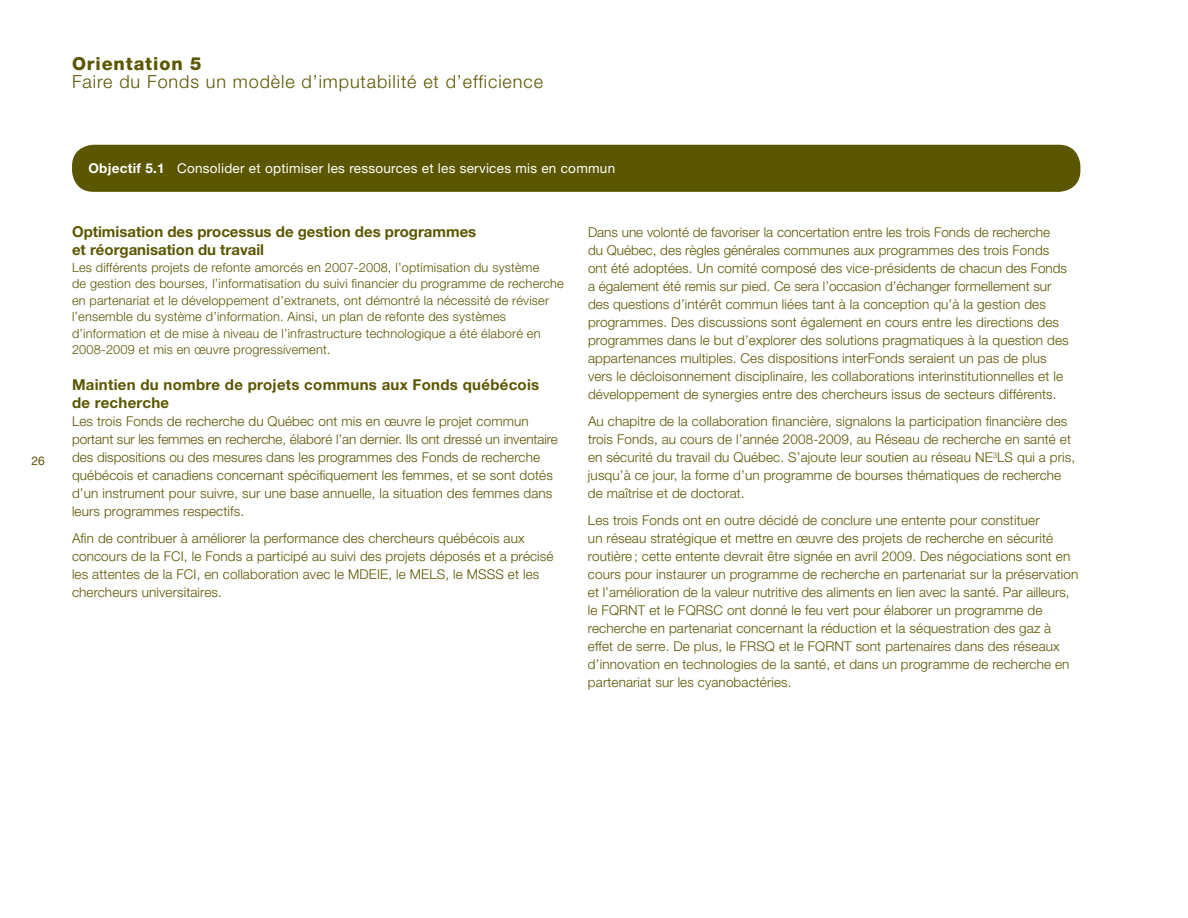
<style>
.page{position:relative;width:1188px;height:918px;background:#fff}
.page>*{position:absolute;margin:0;border:0;box-sizing:border-box;transform-origin:0 0}
.t1{font:300 18px "Helvetica Neue";letter-spacing:.05em;color:#5b5600}
.t2{font:800 18px "Helvetica Neue";color:#5b5600}
.t3{font:700 15px/18px "Helvetica Neue";color:#5b5600}
.t4{font:700 15px/18px "Helvetica Neue";letter-spacing:.02em;color:#5b5600}
.t5{font:300 13.5px/18px "Helvetica Neue";letter-spacing:.01em;color:#5b5600}
.t6{font:13.5px "Helvetica Neue";letter-spacing:.02em;color:#fff}
.t7{font:300 12.75px/16.5px "Helvetica Neue";letter-spacing:.015em;color:#5b5600}
.t8{font:12px "Helvetica Neue";color:#5b5600}
.s1{font-weight:700}
</style>
<div class="page">
<div style="left:72px;top:145px;width:1008px;height:47px;background:#5b5600;border-radius:22px"></div>
<h1 class="t2" style="left:72px;top:52px;width:131px">Orientation 5</h1>
<h1 class="t1" style="left:72px;top:70px;width:473px">Faire du Fonds un modèle d’imputabilité et d’efficience</h1>
<p class="t8" style="left:32px;top:454px;width:15px">26</p>
<p class="t6" style="left:88px;top:160px;width:528px"><span class="s1">Objectif 5.1</span> Consolider et optimiser les ressources et les services mis en commun</p>
<p class="t3" style="left:72px;top:223px;width:406px">Optimisation des processus de gestion des programmes et réorganisation du travail</p>
<p class="t7" style="left:72px;top:259px;width:493px">Les différents projets de refonte amorcés en 2007-2008, l’optimisation du système<br>de gestion des bourses, l’informatisation du suivi financier du programme de recherche en partenariat et le développement d’extranets, ont démontré la nécessité de réviser l’ensemble du système d’information. Ainsi, un plan de refonte des systèmes d’information et de mise à niveau de l’infrastructure technologique a été élaboré en 2008-2009 et mis en œuvre progressivement.</p>
<p class="t4" style="left:72px;top:376px;width:469px">Maintien du nombre de projets communs aux Fonds québécois de recherche</p>
<p class="t5" style="left:72px;top:412px;width:487px">Les trois Fonds de recherche du Québec ont mis en œuvre le projet commun portant sur les femmes en recherche, élaboré l’an dernier. Ils ont dressé un inventaire des dispositions ou des mesures dans les programmes des Fonds de recherche québécois et canadiens concernant spécifiquement les femmes, et se sont dotés d’un instrument pour suivre, sur une base annuelle, la situation des femmes dans leurs programmes respectifs.</p>
<p class="t5" style="left:72px;top:529px;width:483px">Afin de contribuer à améliorer la performance des chercheurs québécois aux concours de la FCI, le Fonds a participé au suivi des projets déposés et a précisé les attentes de la FCI, en collaboration avec le MDEIE, le MELS, le MSSS et les chercheurs universitaires.</p>
<p class="t5" style="left:588px;top:223px;width:482px">Dans une volonté de favoriser la concertation entre les trois Fonds de recherche<br>du Québec, des règles générales communes aux programmes des trois Fonds ont été adoptées. Un comité composé des vice-présidents de chacun des Fonds a également été remis sur pied. Ce sera l’occasion d’échanger formellement sur des questions d’intérêt commun liées tant à la conception qu’à la gestion des programmes. Des discussions sont également en cours entre les directions des programmes dans le but d’explorer des solutions pragmatiques à la question des appartenances multiples. Ces dispositions interFonds seraient un pas de plus vers le décloisonnement disciplinaire, les collaborations interinstitutionnelles et le développement de synergies entre des chercheurs issus de secteurs différents.</p>
<p class="t5" style="left:588px;top:412px;width:489px">Au chapitre de la collaboration financière, signalons la participation financière des trois Fonds, au cours de l’année 2008-2009, au Réseau de recherche en santé et en sécurité du travail du Québec. S’ajoute leur soutien au réseau NE<sup>3</sup>LS qui a pris, jusqu’à ce jour, la forme d’un programme de bourses thématiques de recherche de maîtrise et de doctorat.</p>
<p class="t5" style="left:588px;top:511px;width:492px">Les trois Fonds ont en outre décidé de conclure une entente pour constituer<br>un réseau stratégique et mettre en œuvre des projets de recherche en sécurité routière ; cette entente devrait être signée en avril 2009. Des négociations sont en cours pour instaurer un programme de recherche en partenariat sur la préservation et l’amélioration de la valeur nutritive des aliments en lien avec la santé. Par ailleurs, le FQRNT et le FQRSC ont donné le feu vert pour élaborer un programme de recherche en partenariat concernant la réduction et la séquestration des gaz à effet de serre. De plus, le FRSQ et le FQRNT sont partenaires dans des réseaux d’innovation en technologies de la santé, et dans un programme de recherche en partenariat sur les cyanobactéries.</p>
</div>
